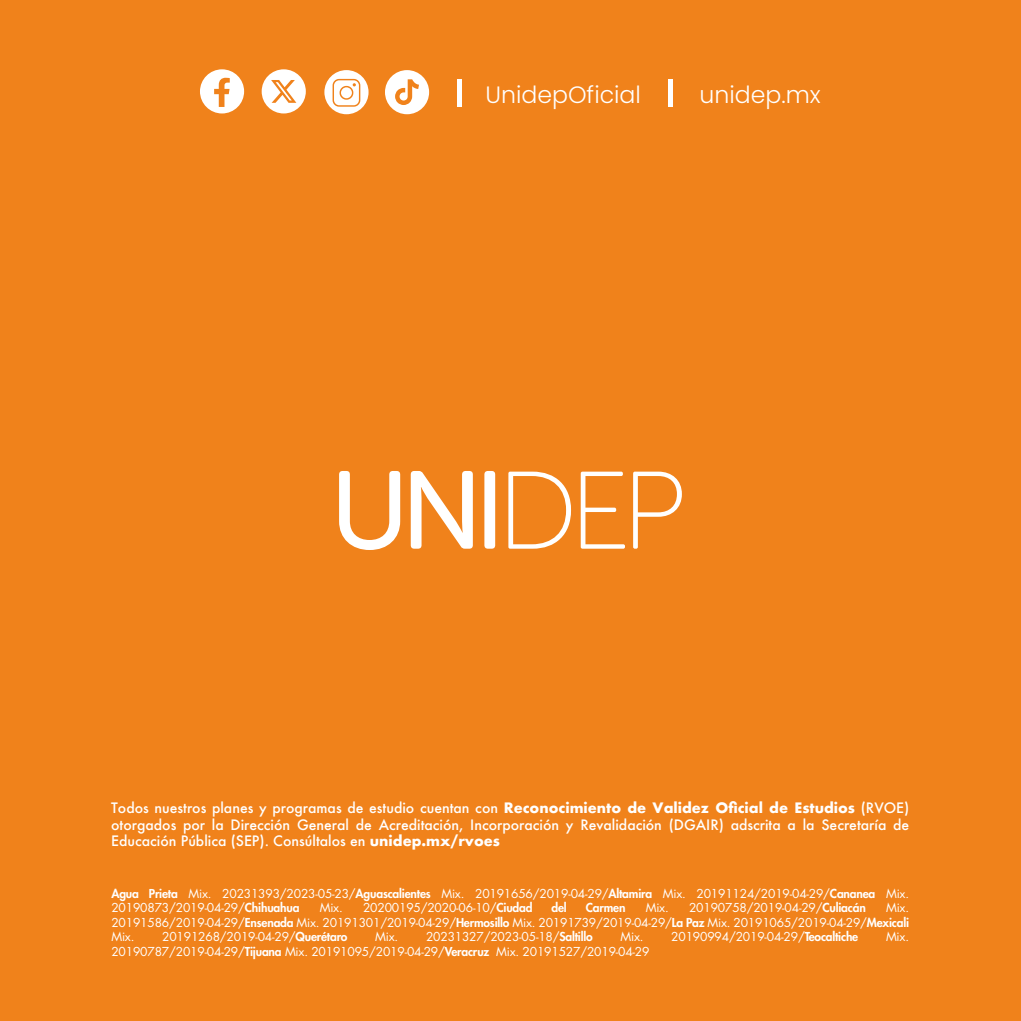
<style>
.page{position:relative;width:1021px;height:1021px;background:#fff}
.page>*{position:absolute;margin:0;border:0;box-sizing:border-box;transform-origin:0 0}
.t1{font:300 23.6px "Poppins";color:#fff}
.t2{font:500 14px/16.8px "Futura";color:#fff;text-align:justify}
.t3{font:12px/14.4px "Futura Std";letter-spacing:-.015em;color:#fff}
.t4{font:800 12px "Futura Std";letter-spacing:-.015em;color:#fff}
.s1{font-weight:700}
.s2{font-weight:800}
</style>
<div class="page">
<div style="left:0;top:0;width:1020px;height:1020px;background:#f0821b"></div>
<svg style="left:339px;top:471px;width:61px;height:79px"></svg>
<svg style="left:411px;top:471px;width:62px;height:77px"></svg>
<div style="left:484px;top:471px;width:11px;height:77px;background:#fff;border-radius:4px"></div>
<svg style="left:508px;top:471px;width:63px;height:77px"></svg>
<svg style="left:580px;top:471px;width:45px;height:77px"></svg>
<svg style="left:633px;top:471px;width:49px;height:77px"></svg>
<div style="left:200px;top:69px;width:44px;height:44px;background:#fff;border-radius:50%"></div>
<div style="left:324px;top:70px;width:44px;height:44px;background:#fff;border-radius:50%"></div>
<div style="left:262px;top:69px;width:44px;height:44px;background:#fff;border-radius:50%"></div>
<svg style="left:214px;top:78px;width:16px;height:29px"></svg>
<svg style="left:332px;top:79px;width:28px;height:28px"></svg>
<svg style="left:385px;top:70px;width:44px;height:44px"></svg>
<svg style="left:271px;top:80px;width:25px;height:23px"></svg>
<hr style="left:457px;top:79px;width:4px;height:28px;background:#fff">
<hr style="left:668px;top:79px;width:4px;height:28px;background:#fff">
<h1 class="t1" style="left:485px;top:81px;width:157px">UnidepOficial</h1>
<h1 class="t1" style="left:699px;top:81px;width:123px">unidep.mx</h1>
<p class="t2" style="left:111px;top:799px;width:799px">Todos nuestros planes y programas de estudio cuentan con <span class="s1">Reconocimiento de Validez Oficial de Estudios</span> (RVOE) otorgados por la Dirección General de Acreditación, Incorporación y Revalidación (DGAIR) adscrita a la Secretaría de Educación Pública (SEP). Consúltalos en <span class="s1">unidep.mx/rvoes</span></p>
<p class="t3" style="left:111px;top:886px;width:799px"><span class="s2">Agua Prieta</span> Mix. 20231393/2023-05-23/<span class="s2">Aguascalientes</span> Mix. 20191656/2019-04-29/<span class="s2">Altamira</span> Mix. 20191124/2019-04-29/<span class="s2">Cananea</span> Mix.<br>20190873/2019-04-29/<span class="s2">Chihuahua</span></p>
<p class="t3" style="left:320px;top:900px;width:25px">Mix.</p>
<p class="t3" style="left:363px;top:900px;width:171px">20200195/2020-06-10/<span class="s2">Ciudad</span></p>
<p class="t4" style="left:551px;top:900px;width:17px">del</p>
<p class="t4" style="left:585px;top:900px;width:41px">Carmen</p>
<p class="t3" style="left:645px;top:900px;width:25px">Mix.</p>
<p class="t3" style="left:689px;top:900px;width:178px">20190758/2019-04-29/<span class="s2">Culiacán</span></p>
<p class="t3" style="left:111px;top:900px;width:799px;text-align:justify;text-indent:774px">Mix.<br>20191586/2019-04-29/<span class="s2">Ensenada</span> Mix. 20191301/2019-04-29/<span class="s2">Hermosillo</span> Mix. 20191739/2019-04-29/<span class="s2">La Paz</span> Mix. 20191065/2019-04-29/<span class="s2">Mexicali </span>Mix.</p>
<p class="t3" style="left:162px;top:929px;width:187px">20191268/2019-04-29/<span class="s2">Querétaro</span></p>
<p class="t3" style="left:375px;top:929px;width:25px">Mix.</p>
<p class="t3" style="left:426px;top:929px;width:168px">20231327/2023-05-18/<span class="s2">Saltillo</span></p>
<p class="t3" style="left:620px;top:929px;width:25px">Mix.</p>
<p class="t3" style="left:671px;top:929px;width:188px">20190994/2019-04-29/<span class="s2">Teocaltiche</span></p>
<p class="t3" style="left:886px;top:929px;width:25px">Mix.</p>
<p class="t3" style="left:111px;top:944px;width:539px">20190787/2019-04-29/<span class="s2">Tijuana</span> Mix. 20191095/2019-04-29/<span class="s2">Veracruz</span> Mix. 20191527/2019-04-29</p>
</div>
